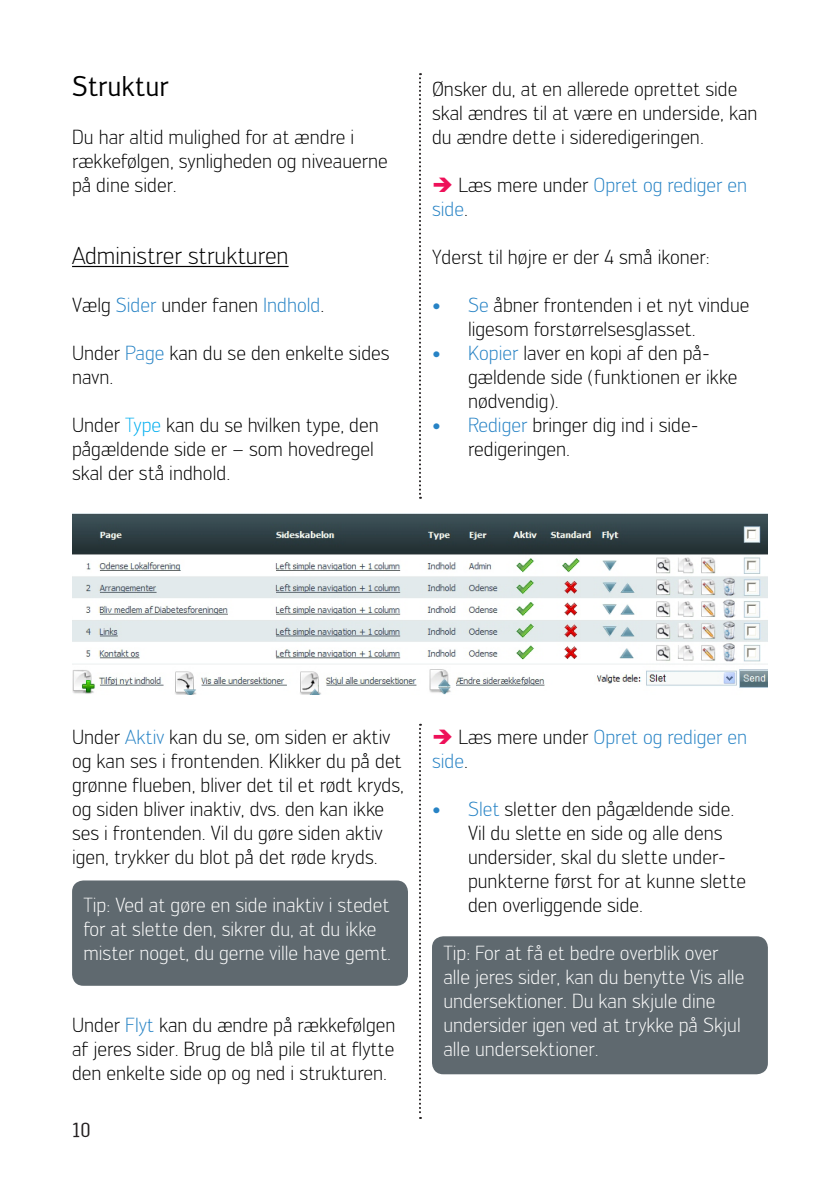
<style>
.page{position:relative;width:840px;height:1191px;background:#fff}
.page>*{position:absolute;margin:0;border:0;box-sizing:border-box;transform-origin:0 0}
.Overskrift{font:28px "Engel";color:#000}
.Underoverskrift_unde{font:300 24px "Engel";color:#000}
.Brød{font:300 20px/24px "Engel";color:#000}
.t1{font:300 20px/24px "Engel";color:#fff}
.Brød-2{font:300 20px/24px "Engel";color:#2783c5}
.t2{font:20px "Engel";color:#231f20}
.s1{color:#2783c5}
.s2{color:#00aeef}
.s3{color:#ee1059}
.s4{color:#000}
</style>
<div class="page">
<svg style="left:419px;top:73px;width:2px;height:426px"></svg>
<hr style="left:72px;top:266px;width:216px;height:1px;background:#000">
<img style="left:72px;top:513px;width:695px;height:181px">
<div style="left:72px;top:880px;width:336px;height:105px;background:#5f696f;border-radius:11px"></div>
<div style="left:432px;top:936px;width:335px;height:138px;background:#5f696f;border-radius:11px"></div>
<svg style="left:419px;top:724px;width:2px;height:395px"></svg>
<p class="Overskrift" style="left:72px;top:70px;width:98px">Struktur</p>
<p class="Brød" style="left:72px;top:125px;width:317px">Du har altid mulighed for at ændre i rækkefølgen, synligheden og niveauerne på dine sider.</p>
<p class="Underoverskrift_unde" style="left:72px;top:242px;width:218px">Administrer strukturen</p>
<p class="Brød" style="left:72px;top:293px;width:254px">Vælg <span class="s1">Sider</span> under fanen <span class="s1">Indhold</span>.</p>
<p class="Brød" style="left:72px;top:341px;width:319px">Under <span class="s1">Page</span> kan du se den enkelte sides navn.</p>
<p class="Brød" style="left:72px;top:413px;width:308px">Under <span class="s2">Type</span> kan du se hvilken type, den pågældende side er – som hovedregel skal der stå indhold.</p>
<p class="Brød" style="left:432px;top:77px;width:327px">Ønsker du, at en allerede oprettet side skal ændres til at være en underside, kan du ændre dette i sideredigeringen.</p>
<p class="Brød-2" style="left:432px;top:173px;width:316px"><span class="s3">➔</span> <span class="s4">Læs mere under</span> Opret og rediger en side<span class="s4">.</span></p>
<p class="Brød" style="left:432px;top:245px;width:279px">Yderst til højre er der 4 små ikoner:</p>
<p class="Brød" style="left:468px;top:293px;width:283px;text-indent:-36px"><span class="s1">• Se</span> åbner frontenden i et nyt vindue ligesom forstørrelsesglasset.</p>
<p class="Brød" style="left:468px;top:341px;width:270px;text-indent:-36px"><span class="s1">• Kopier</span> laver en kopi af den på&shy;gældende side (funktionen er ikke nødvendig).</p>
<p class="Brød" style="left:468px;top:413px;width:232px;text-indent:-36px"><span class="s1">• Rediger</span> bringer dig ind i side&shy;redigeringen.</p>
<p class="Brød" style="left:72px;top:725px;width:333px">Under <span class="s1">Aktiv</span> kan du se, om siden er aktiv og kan ses i frontenden. Klikker du på det grønne flueben, bliver det til et rødt kryds, og siden bliver inaktiv, dvs. den kan ikke ses i frontenden. Vil du gøre siden aktiv igen, trykker du blot på det røde kryds.</p>
<p class="t1" style="left:83px;top:893px;width:309px">Tip: Ved at gøre en side inaktiv i stedet for at slette den, sikrer du, at du ikke mister noget, du gerne ville have gemt.</p>
<p class="Brød" style="left:72px;top:1013px;width:324px;text-align:justify">Under <span class="s1">Flyt</span> kan du ændre på rækkefølgen af jeres sider. Brug de blå pile til at flytte den enkelte side op og ned i strukturen.</p>
<p class="t2" style="left:72px;top:1119px;width:20px">10</p>
<p class="Brød-2" style="left:432px;top:725px;width:316px"><span class="s3">➔</span> <span class="s4">Læs mere under</span> Opret og rediger en side<span class="s4">.</span></p>
<p class="Brød" style="left:468px;top:797px;width:279px;text-indent:-36px"><span class="s1">• Slet</span> sletter den pågældende side.<br>Vil du slette en side og alle dens undersider, skal du slette under&shy;punkterne først for at kunne slette den overliggende side.</p>
<p class="t1" style="left:443px;top:941px;width:302px">Tip: For at få et bedre overblik over alle jeres sider, kan du benytte Vis alle undersektioner. Du kan skjule dine undersider igen ved at trykke på Skjul alle undersektioner.</p>
</div>
